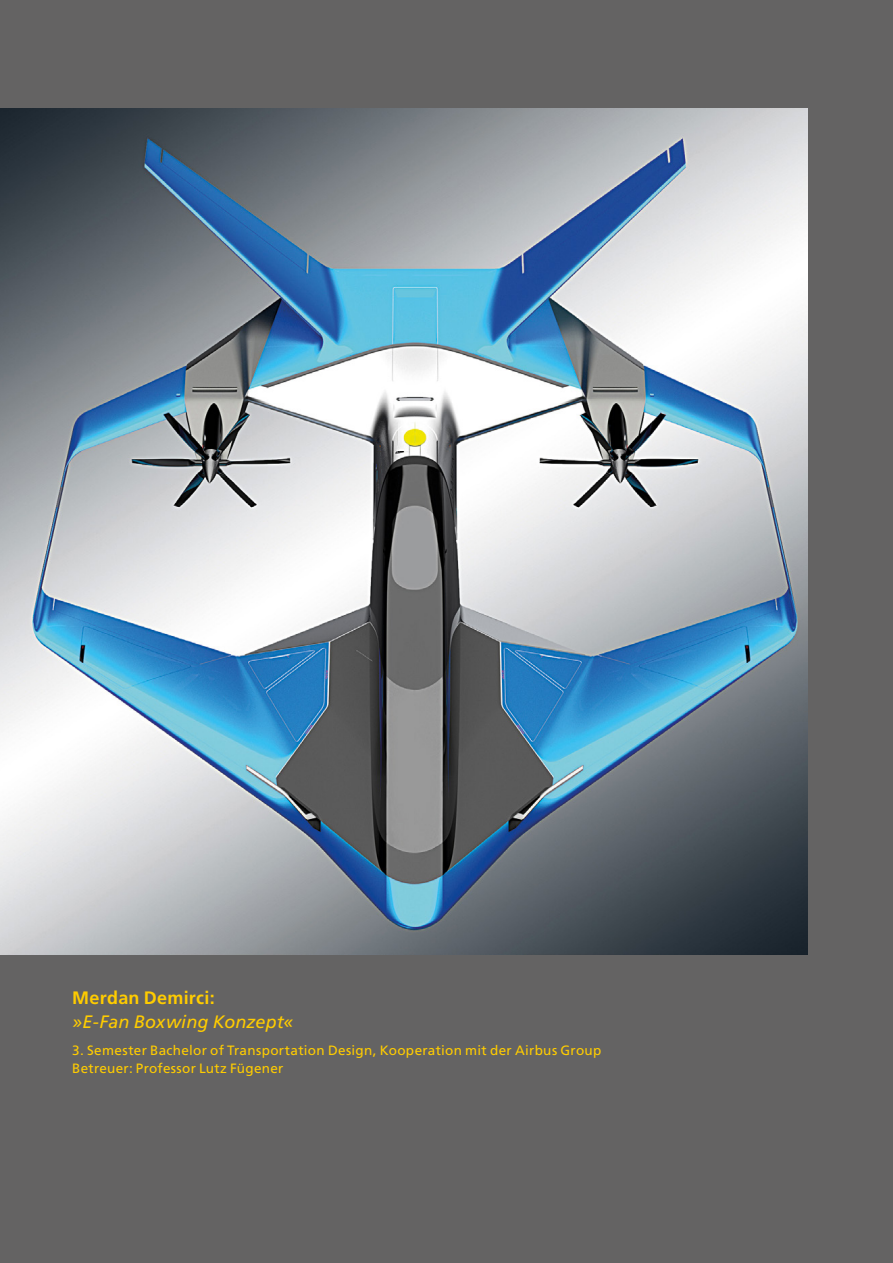
<style>
.page{position:relative;width:893px;height:1263px;background:#646363}
.page>*{position:absolute;margin:0;border:0;box-sizing:border-box;transform-origin:0 0}
.t1{font:italic 18px "Frutiger LT";letter-spacing:.005em;color:#fc0}
.t2{font:700 18px "Frutiger LT";letter-spacing:.015em;color:#fc0}
.t3{font:13.5px/18px "Frutiger LT";letter-spacing:.025em;color:#fc0}
</style>
<div class="page">
<img style="left:0;top:108px;width:808px;height:846px">
<h1 class="t2" style="left:72px;top:987px;width:144px">Merdan Demirci:</h1>
<h1 class="t1" style="left:72px;top:1011px;width:223px">»E-Fan Boxwing Konzept«</h1>
<p class="t3" style="left:72px;top:1041px;width:531px">3. Semester Bachelor of Transportation Design, Kooperation mit der Airbus Group<br>Betreuer: Professor Lutz Fügener</p>
</div>
